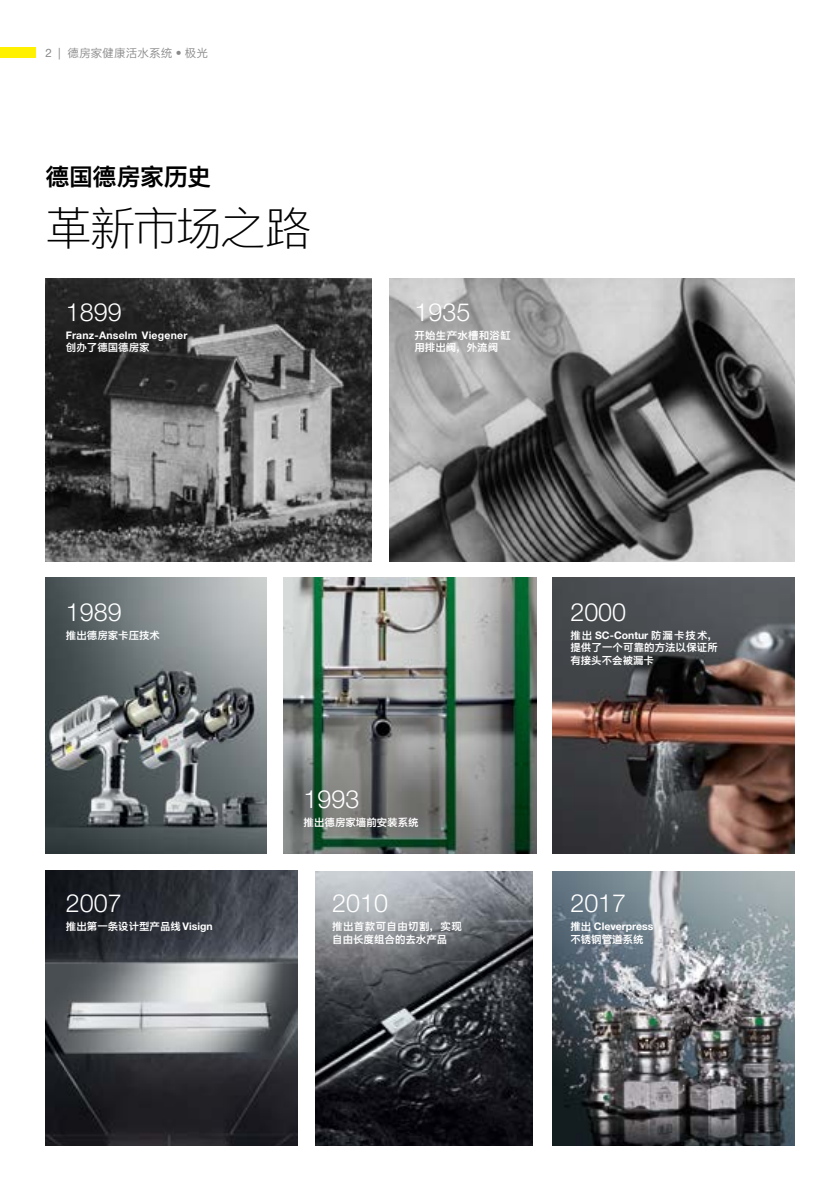
<style>
.page{position:relative;width:840px;height:1191px;background:#fff}
.page>*{position:absolute;margin:0;border:0;box-sizing:border-box;transform-origin:0 0}
.t1{font:46px "M Ying Hei PRC W3";letter-spacing:-.045em;color:#000}
.t2{font:25px "M Ying Hei PRC W3";color:#fff}
.t3{font:24px "M Ying Hei PRC W7";letter-spacing:-.015em;color:#000}
.t4{font:11.6px "M Ying Hei PRC W4";letter-spacing:.01em;color:#898989}
.t5{font:10.4px/12.6px "M Ying Hei PRC W7";color:#fff}
.t6{font:10.4px/12.6px "M Ying Hei PRC W7";letter-spacing:.025em;color:#fff}
</style>
<div class="page">
<div style="left:0;top:48px;width:36px;height:10px;background:#fff100"></div>
<img style="left:552px;top:871px;width:242px;height:274px">
<img style="left:45px;top:577px;width:221px;height:276px">
<img style="left:552px;top:577px;width:242px;height:276px">
<img style="left:283px;top:577px;width:252px;height:276px">
<img style="left:390px;top:279px;width:404px;height:282px">
<img style="left:45px;top:279px;width:326px;height:282px">
<img style="left:45px;top:870px;width:252px;height:275px">
<img style="left:315px;top:871px;width:216px;height:274px">
<p class="t4" style="left:45px;top:45px;width:164px">2 | 德房家健康活水系统 • 极光</p>
<h3 class="t3" style="left:45px;top:162px;width:167px">德国德房家历史</h3>
<h1 class="t1" style="left:45px;top:199px;width:267px">革新市场之路</h1>
<h2 class="t2" style="left:66px;top:297px;width:57px">1899</h2>
<p class="t6" style="left:66px;top:329px;width:123px">Franz-Anselm Viegener创办了德国德房家</p>
<h2 class="t2" style="left:414px;top:297px;width:57px">1935</h2>
<p class="t6" style="left:414px;top:329px;width:98px">开始生产水槽和浴缸用排出阀，外流阀</p>
<h2 class="t2" style="left:66px;top:597px;width:57px">1989</h2>
<p class="t5" style="left:66px;top:628px;width:96px">推出德房家卡压技术</p>
<h2 class="t2" style="left:66px;top:888px;width:57px">2007</h2>
<p class="t5" style="left:66px;top:920px;width:148px">推出第一条设计型产品线Visign</p>
<h2 class="t2" style="left:303px;top:784px;width:57px">1993</h2>
<p class="t5" style="left:303px;top:815px;width:116px">推出德房家墙前安装系统</p>
<h2 class="t2" style="left:332px;top:888px;width:57px">2010</h2>
<p class="t5" style="left:332px;top:920px;width:131px">推出首款可自由切割，实现自由长度组合的去水产品</p>
<h2 class="t2" style="left:570px;top:597px;width:57px">2000</h2>
<p class="t5" style="left:570px;top:628px;width:149px;text-align:justify">推出 SC-Contur 防漏卡技术，提供了一个可靠的方法以保证所有接头不会被漏卡</p>
<h2 class="t2" style="left:570px;top:888px;width:57px">2017</h2>
<p class="t5" style="left:570px;top:920px;width:85px">推出 Cleverpress不锈钢管道系统</p>
</div>
